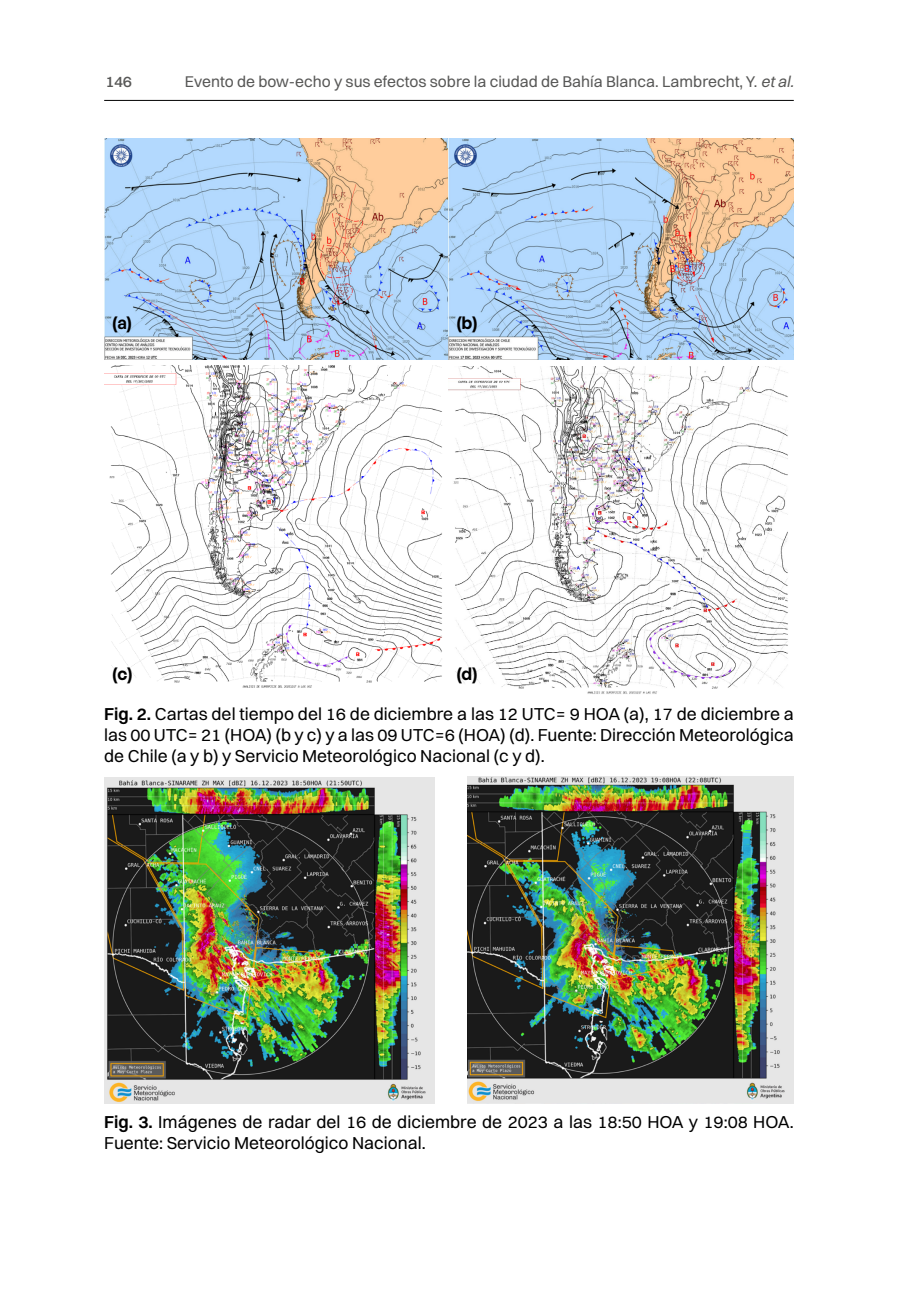
<style>
.page{position:relative;width:898px;height:1290px;background:#fff}
.page>*{position:absolute;margin:0;border:0;box-sizing:border-box;transform-origin:0 0}
.t1{font:17.5px/21px "Switzer";color:#000;text-align:justify}
.t2{font:600 17.5px "General Sans";color:#000}
.t3{font:15.75px "Switzer";color:#575756}
.t4{font:500 15.75px "Switzer";color:#575756}
.s1{font-style:italic}
.s2{font-weight:600}
</style>
<div class="page">
<hr style="left:104px;top:100px;width:690px;height:1px;background:#000">
<img style="left:104px;top:139px;width:690px;height:221px">
<img style="left:104px;top:366px;width:345px;height:322px">
<img style="left:449px;top:367px;width:339px;height:327px">
<img style="left:104px;top:777px;width:331px;height:327px">
<img style="left:467px;top:776px;width:327px;height:327px">
<p class="t4" style="left:105px;top:72px;width:28px">146</p>
<p class="t3" style="left:185px;top:72px;width:610px">Evento de bow-echo y sus efectos sobre la ciudad de Bahía Blanca. Lambrecht, Y. <span class="s1">et al.</span></p>
<p class="t2" style="left:112px;top:311px;width:22px">(a)</p>
<p class="t2" style="left:456px;top:311px;width:23px">(b)</p>
<p class="t2" style="left:456px;top:662px;width:23px">(d)</p>
<p class="t1" style="left:104px;top:703px;width:691px"><span class="s2">Fig. 2.</span> Cartas del tiempo del 16 de diciembre a las 12 UTC= 9 HOA (a), 17 de diciembre a las 00 UTC= 21 (HOA) (b y c) y a las 09 UTC=6 (HOA) (d). Fuente: Dirección Meteorológica de Chile (a y b) y Servicio Meteorológico Nacional (c y d).</p>
<p class="t2" style="left:112px;top:662px;width:22px">(c)</p>
<p class="t1" style="left:104px;top:1111px;width:691px"><span class="s2">Fig. 3.</span> Imágenes de radar del 16 de diciembre de 2023 a las 18:50 HOA y 19:08 HOA.<br>Fuente: Servicio Meteorológico Nacional.</p>
</div>
